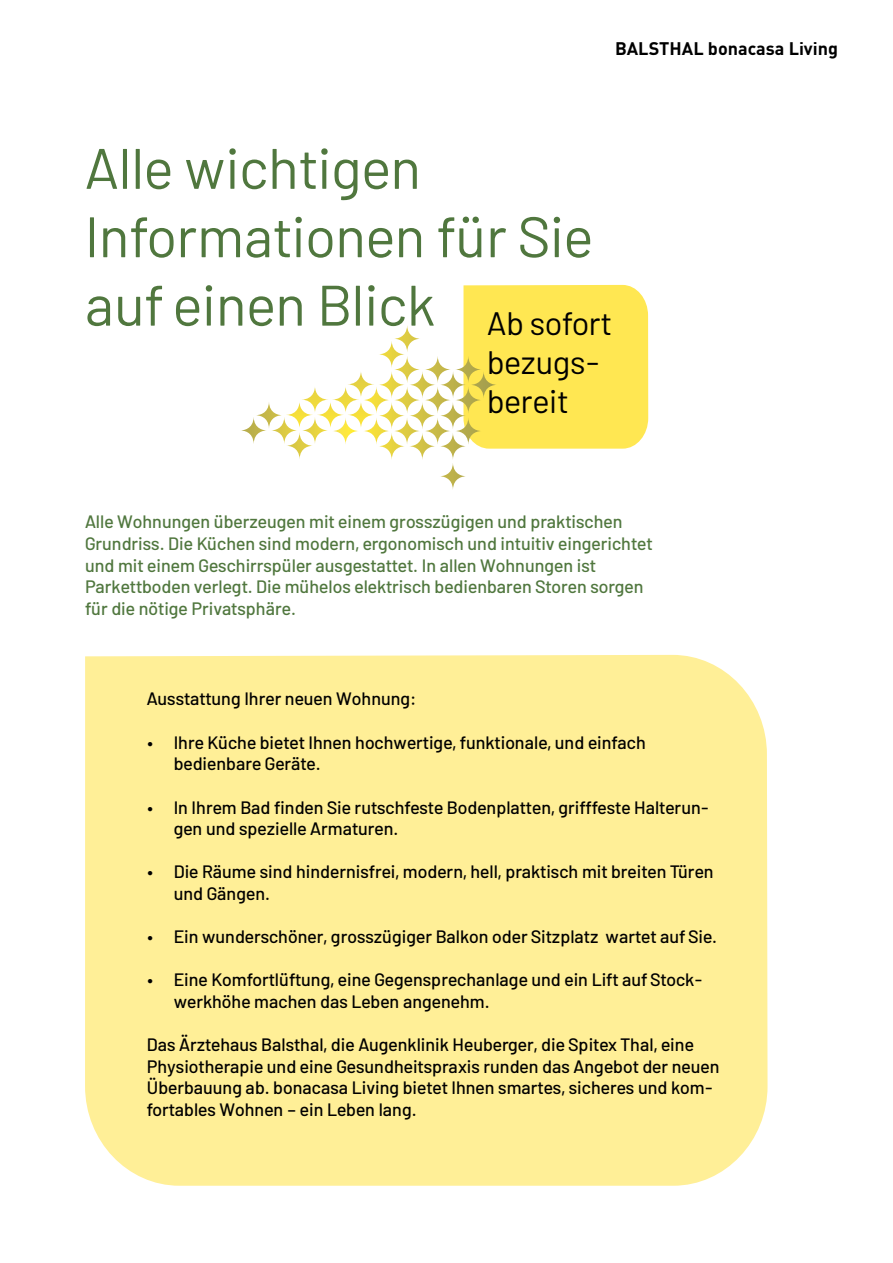
<style>
.page{position:relative;width:893px;height:1263px;background:#fff}
.page>*{position:absolute;margin:0;border:0;box-sizing:border-box;transform-origin:0 0}
.t1{font:57px/68.4px "Barlow";color:#50773e}
.t2{font:32.55px/39px "Barlow";color:#000}
.t3{font:500 18px/21.6px "Barlow";color:#000}
.t4{font:500 18px/21.6px "Barlow";color:#50773e}
.t5{font:700 18px "DIN Pro";color:#000}
</style>
<div class="page">
<div style="left:85px;top:655px;width:682px;height:531px;background:#ffef97"></div>
<svg style="left:241px;top:285px;width:407px;height:204px"></svg>
<p class="t5" style="left:615px;top:33px;width:224px">BALSTHAL bonacasa Living</p>
<h1 class="t1" style="left:85px;top:130px;width:509px">Alle wichtigen<br>Informationen für Sie auf einen Blick</h1>
<h2 class="t2" style="left:487px;top:302px;width:126px">Ab sofort bezugs&shy;bereit</h2>
<p class="t4" style="left:85px;top:510px;width:569px">Alle Wohnungen überzeugen mit einem grosszügigen und praktischen Grundriss. Die Küchen sind modern, ergonomisch und intuitiv eingerichtet und mit einem Geschirrspüler ausgestattet. In allen Wohnungen ist Parkettboden verlegt. Die mühelos elektrisch bedienbaren Storen sorgen für die nötige Privatsphäre.</p>
<p class="t3" style="left:147px;top:687px;width:271px">Ausstattung Ihrer neuen Wohnung:</p>
<p class="t3" style="left:174px;top:730px;width:474px;text-indent:-27px">• Ihre Küche bietet Ihnen hochwertige, funktionale, und einfach bedienbare Geräte.</p>
<p class="t3" style="left:174px;top:795px;width:537px;text-indent:-27px">• In Ihrem Bad finden Sie rutschfeste Bodenplatten, grifffeste Halterun&shy;gen und spezielle Armaturen.</p>
<p class="t3" style="left:174px;top:859px;width:541px;text-indent:-27px">• Die Räume sind hindernisfrei, modern, hell, praktisch mit breiten Türen und Gängen.</p>
<p class="t3" style="left:147px;top:924px;width:572px">• Ein wunderschöner, grosszügiger Balkon oder Sitzplatz wartet auf Sie.</p>
<p class="t3" style="left:174px;top:967px;width:530px;text-indent:-27px">• Eine Komfortlüftung, eine Gegensprechanlage und ein Lift auf Stock&shy;werkhöhe machen das Leben angenehm.</p>
<p class="t3" style="left:147px;top:1032px;width:574px">Das Ärztehaus Balsthal, die Augenklinik Heuberger, die Spitex Thal, eine Physiotherapie und eine Gesundheitspraxis runden das Angebot der neuen Überbauung ab. bonacasa Living bietet Ihnen smartes, sicheres und kom&shy;fortables Wohnen – ein Leben lang.</p>
</div>
